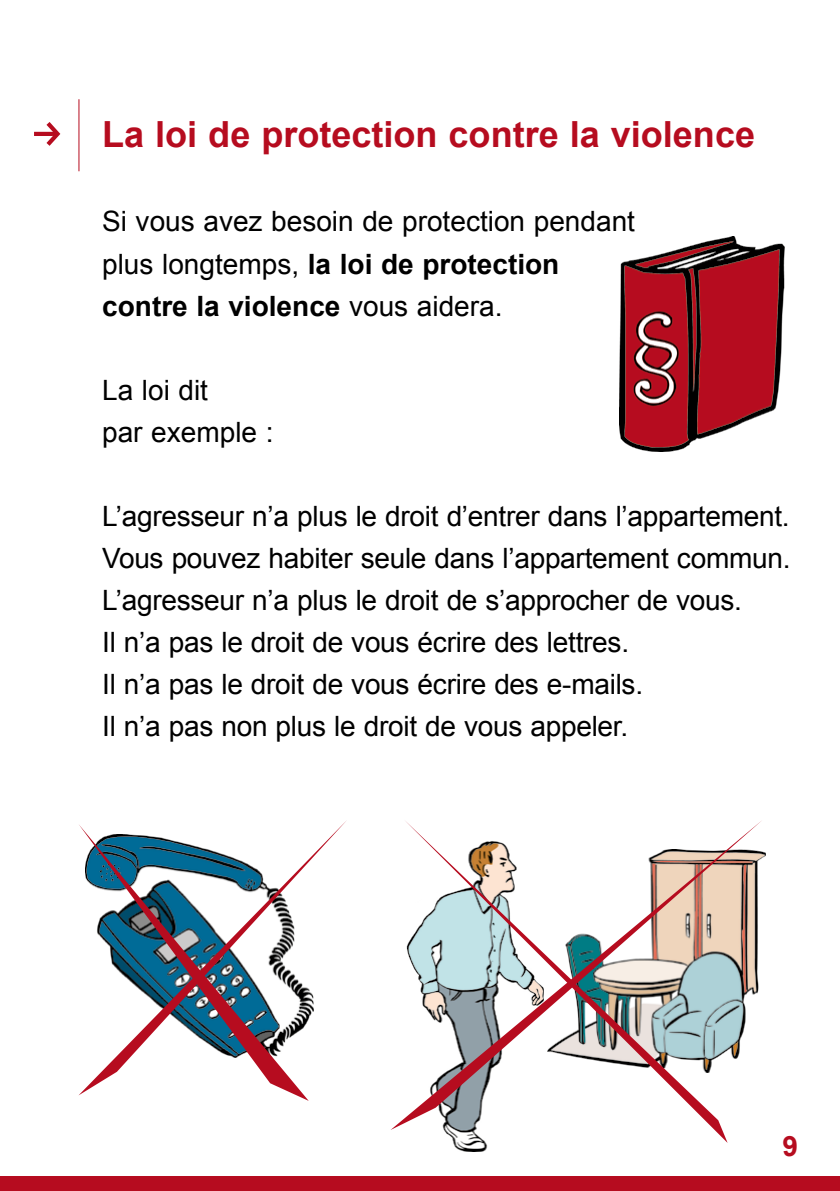
<style>
.page{position:relative;width:840px;height:1191px;background:#fff}
.page>*{position:absolute;margin:0;border:0;box-sizing:border-box;transform-origin:0 0}
.t1{font:700 36px "Arial";color:#b60c1f}
.t2{font:28px/42px "Arial";letter-spacing:-.01em;color:#000}
.t3{font:700 28px "Arial";color:#b60c1f}
.s1{font-weight:700}
</style>
<div class="page">
<svg style="left:34px;top:122px;width:26px;height:24px"></svg>
<hr style="left:78px;top:99px;width:1px;height:72px;background:#b60c1f">
<img style="left:619px;top:237px;width:165px;height:214px">
<img style="left:453px;top:1143px;width:35px;height:8px">
<svg style="left:79px;top:820px;width:268px;height:275px"></svg>
<svg style="left:390px;top:821px;width:372px;height:309px"></svg>
<div style="left:0;top:1176px;width:839px;height:15px;background:#b60c1f"></div>
<p class="t1" style="left:102px;top:111px;width:654px">La loi de protection contre la violence</p>
<p class="t2" style="left:102px;top:201px;width:534px">Si vous avez besoin de protection pendant plus longtemps, <span class="s1">la loi de protection contre la violence</span> vous aidera.</p>
<p class="t2" style="left:102px;top:369px;width:173px">La loi dit<br>par exemple :</p>
<p class="t2" style="left:102px;top:495px;width:689px">L’agresseur n’a plus le droit d’entrer dans l’appartement.<br>Vous pouvez habiter seule dans l’appartement commun.<br>L’agresseur n’a plus le droit de s’approcher de vous.<br>Il n’a pas le droit de vous écrire des lettres.<br>Il n’a pas le droit de vous écrire des e-mails.<br>Il n’a pas non plus le droit de vous appeler.</p>
<p class="t3" style="left:782px;top:1127px;width:17px">9</p>
</div>
